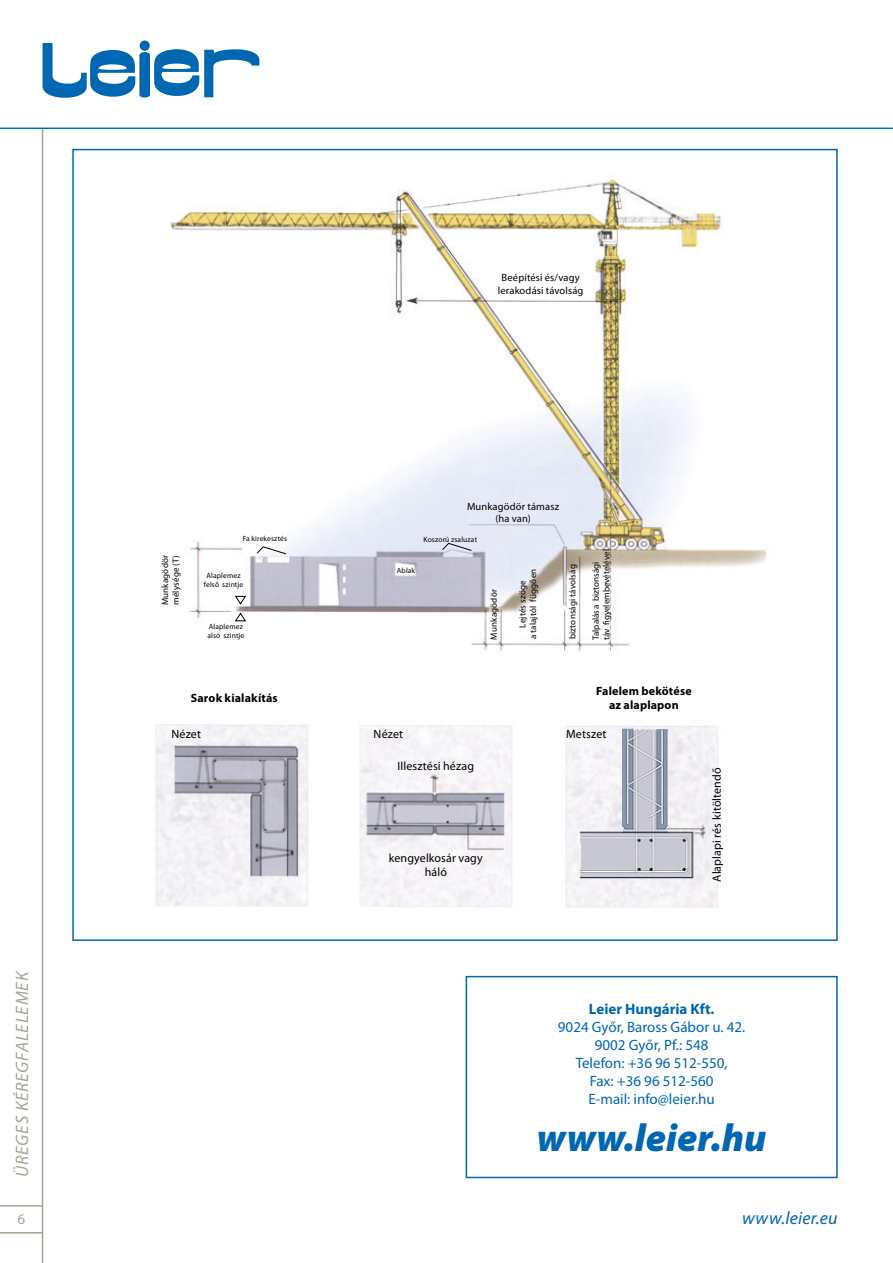
<style>
.page{position:relative;width:893px;height:1263px;background:#fff}
.page>*{position:absolute;margin:0;border:0;box-sizing:border-box;transform-origin:0 0}
.t1{font:italic 900 39px "Myriad Pro";color:#0067b2}
.t2{font:italic 18px "Myriad Pro";letter-spacing:.045em;color:#a7a592}
.t3{font:italic 18px "Myriad Pro";letter-spacing:.01em;color:#0067b2}
.t4{font:15px/18px "Myriad Pro";color:#0067b2;text-align:center}
.t5{font:700 15px "Myriad Pro";color:#0067b2}
.t6{font:15px "Myriad Pro";color:#a7a592}
.t7{font:12px/14.4px "Myriad Pro";letter-spacing:.01em;color:#000;text-align:center}
.t8{font:700 12px/14.4px "Myriad Pro";letter-spacing:.015em;color:#000;text-align:center}
.t9{font:10.5px/12.6px "Myriad Pro";letter-spacing:.015em;color:#000;text-align:center}
.t10{font:9px/10.8px "Myriad Pro";letter-spacing:.015em;color:#000;text-align:center}
.t11{font:9px/10.8px "Myriad Pro";letter-spacing:-.005em;color:#000}
.t12{font:7.5px/9px "Myriad Pro";letter-spacing:.02em;color:#000;text-align:center}
</style>
<div class="page">
<svg style="left:43px;top:41px;width:216px;height:57px"></svg>
<hr style="left:0;top:128px;width:893px;height:1px;background:#0067b2">
<hr style="left:42px;top:129px;width:1px;height:1134px;background:#a7a592">
<hr style="left:0;top:1205px;width:43px;height:1px;background:#a7a592">
<hr style="left:0;top:1232px;width:43px;height:1px;background:#a7a592">
<img style="left:155px;top:179px;width:612px;height:729px">
<svg style="left:442px;top:543px;width:30px;height:8px"></svg>
<svg style="left:257px;top:546px;width:29px;height:8px"></svg>
<svg style="left:235px;top:596px;width:11px;height:8px"></svg>
<svg style="left:235px;top:613px;width:11px;height:8px"></svg>
<div style="left:466px;top:976px;width:372px;height:202px;border:2px solid #0067b2"></div>
<p class="t9" style="left:498px;top:271px;width:87px">Beépítési és/vagy lerakodási távolság</p>
<p class="t9" style="left:467px;top:500px;width:94px">Munkagödör támasz (ha van)</p>
<p class="t2" style="left:11px;top:1177px;width:208px;rotate:-90deg">ÜREGES KÉREGFALELEMEK</p>
<p class="t10" style="left:159px;top:605px;width:52px;text-align:left;rotate:-90deg">Munkagödör mélysége (T)</p>
<p class="t12" style="left:243px;top:534px;width:46px">Fa kirekesztés</p>
<p class="t12" style="left:424px;top:535px;width:55px">Koszorú zsaluzat</p>
<p class="t12" style="left:204px;top:571px;width:41px">Alaplemez felső szintje</p>
<p class="t12" style="left:207px;top:622px;width:38px;text-align:left">Alaplemez alsó szintje</p>
<p class="t12" style="left:397px;top:566px;width:20px">Ablak</p>
<p class="t10" style="left:488px;top:639px;width:52px;rotate:-90deg">Munkagödör</p>
<p class="t10" style="left:517px;top:639px;width:72px;rotate:-90deg">Lejtés szöge<br>a talajtól függően</p>
<p class="t8" style="left:191px;top:690px;width:88px">Sarok kialakítás</p>
<p class="t7" style="left:171px;top:726px;width:31px">Nézet</p>
<p class="t7" style="left:374px;top:726px;width:31px">Nézet</p>
<p class="t7" style="left:398px;top:758px;width:78px">Illesztési hézag</p>
<p class="t7" style="left:389px;top:850px;width:95px">kengyelkosár vagy háló</p>
<p class="t10" style="left:567px;top:639px;width:77px;rotate:-90deg">biztonsági távolság</p>
<p class="t11" style="left:590px;top:640px;width:92px;rotate:-90deg">Talpalás a biztonsági táv figyelembevételével</p>
<p class="t8" style="left:596px;top:683px;width:97px">Falelem bekötése az alaplapon</p>
<p class="t7" style="left:566px;top:726px;width:42px">Metszet</p>
<p class="t7" style="left:709px;top:882px;width:116px;rotate:-90deg">Alaplapi rés kitöltendő</p>
<p class="t5" style="left:589px;top:999px;width:127px">Leier Hungária Kft.</p>
<p class="t4" style="left:558px;top:1018px;width:189px">9024 Győr, Baross Gábor u. 42.<br>9002 Győr, Pf.: 548<br>Telefon: +36 96 512-550,<br>Fax: +36 96 512-560<br>E-mail: info@leier.hu</p>
<h1 class="t1" style="left:537px;top:1116px;width:231px">www.leier.hu</h1>
<p class="t6" style="left:17px;top:1209px;width:9px">6</p>
<p class="t3" style="left:742px;top:1207px;width:97px">www.leier.eu</p>
</div>
